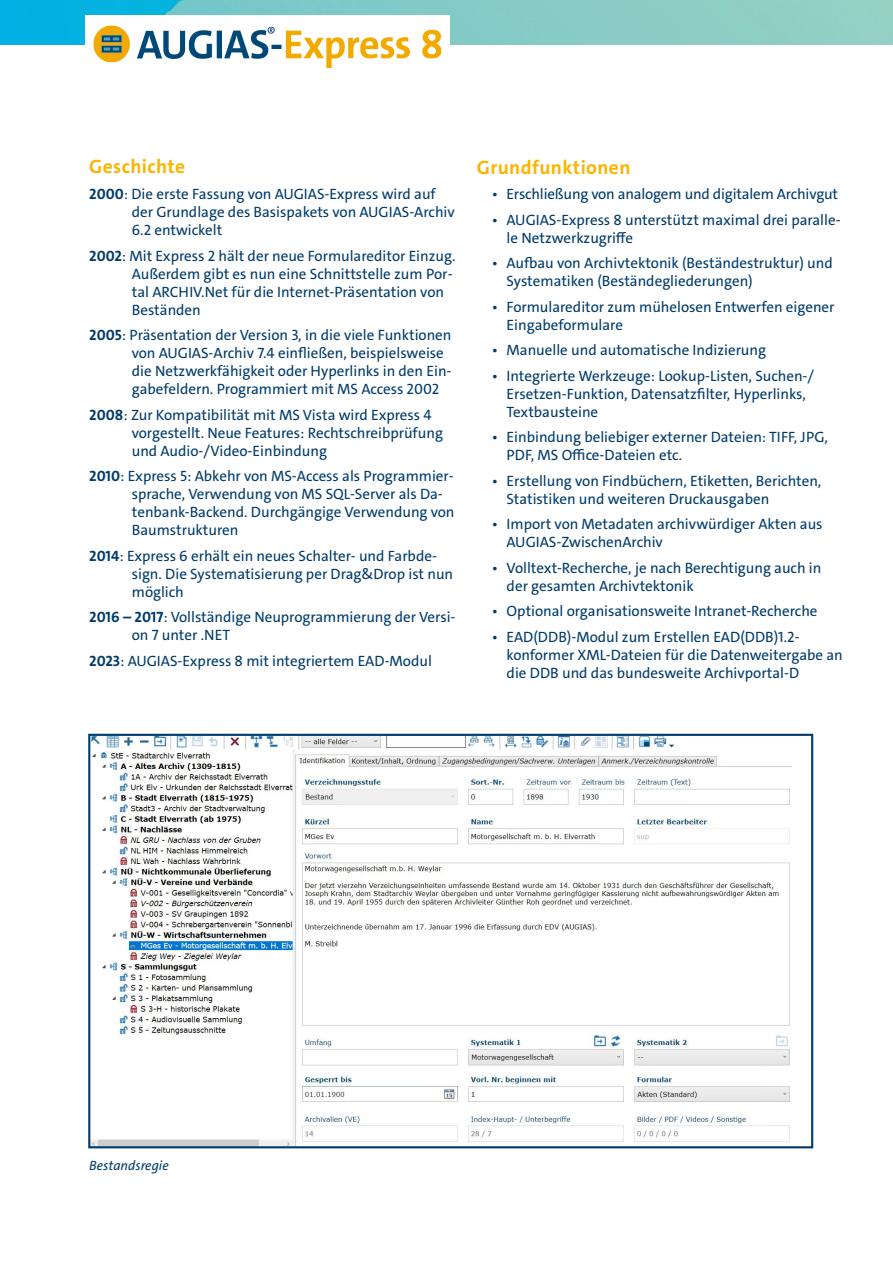
<style>
.page{position:relative;width:893px;height:1263px;background:#fff}
.page>*{position:absolute;margin:0;border:0;box-sizing:border-box;transform-origin:0 0}
.t1{font:700 19.5px "The Sans C4 s";letter-spacing:.02em;color:#fab500}
.t2{font:15px/18px "The Sans C4 s";color:#003b6a}
.t3{font:italic 13.5px "The Sans C4 s";letter-spacing:-.005em;color:#003b6a}
.s1{font-weight:700}
</style>
<div class="page">
<img style="left:0;top:0;width:893px;height:44px">
<div style="left:85px;top:16px;width:365px;height:65px;background:#fff"></div>
<img style="left:93px;top:25px;width:349px;height:44px">
<img style="left:91px;top:737px;width:700px;height:408px">
<div style="left:88px;top:734px;width:725px;height:414px;border:2px solid #003b6a"></div>
<h1 class="t1" style="left:89px;top:154px;width:98px">Geschichte</h1>
<p class="t2" style="left:132px;top:185px;width:324px;text-indent:-43px"><span class="s1">2000</span>: Die erste Fassung von AUGIAS-Express wird auf der Grundlage des Basispakets von AUGIAS-Archiv<br>6.2 entwickelt</p>
<p class="t2" style="left:132px;top:247px;width:325px;text-indent:-43px"><span class="s1">2002</span>: Mit Express 2 hält der neue Formulareditor Einzug.<br>Außerdem gibt es nun eine Schnittstelle zum Por&shy;tal ARCHIV.Net für die Internet-Präsentation von Beständen</p>
<p class="t2" style="left:132px;top:326px;width:321px;text-indent:-43px"><span class="s1">2005</span>: Präsentation der Version 3, in die viele Funktionen von AUGIAS-Archiv 7.4 einfließen, beispielsweise die Netzwerkfähigkeit oder Hyperlinks in den Ein&shy;gabefeldern. Programmiert mit MS Access 2002</p>
<p class="t2" style="left:132px;top:406px;width:313px;text-indent:-43px"><span class="s1">2008</span>: Zur Kompatibilität mit MS Vista wird Express 4 vorgestellt. Neue Features: Rechtschreibprüfung und Audio-/Video-Einbindung</p>
<p class="t2" style="left:132px;top:467px;width:324px;text-indent:-43px"><span class="s1">2010</span>: Express 5: Abkehr von MS-Access als Programmier&shy;sprache, Verwendung von MS SQL-Server als Da&shy;tenbank-Backend. Durchgängige Verwendung von Baumstrukturen</p>
<p class="t2" style="left:132px;top:547px;width:323px;text-indent:-43px"><span class="s1">2014</span>: Express 6 erhält ein neues Schalter- und Farbde&shy;sign. Die Systematisierung per Drag&amp;Drop ist nun möglich</p>
<p class="t2" style="left:132px;top:608px;width:325px;text-indent:-43px"><span class="s1">2016 – 2017</span>: Vollständige Neuprogrammierung der Versi&shy;on 7 unter .NET</p>
<p class="t2" style="left:89px;top:652px;width:344px"><span class="s1">2023</span>: AUGIAS-Express 8 mit integriertem EAD-Modul</p>
<h1 class="t1" style="left:477px;top:155px;width:155px">Grundfunktionen</h1>
<p class="t2" style="left:492px;top:185px;width:348px">• Erschließung von analogem und digitalem Archivgut</p>
<p class="t2" style="left:507px;top:211px;width:336px;text-indent:-15px">• AUGIAS-Express 8 unterstützt maximal drei paralle&shy;le Netzwerkzugriffe</p>
<p class="t2" style="left:507px;top:254px;width:328px;text-indent:-15px">• Aufbau von Archivtektonik (Beständestruktur) und<br>Systematiken (Beständegliederungen)</p>
<p class="t2" style="left:507px;top:298px;width:329px;text-indent:-15px">• Formulareditor zum mühelosen Entwerfen eigener<br>Eingabeformulare</p>
<p class="t2" style="left:492px;top:341px;width:276px">• Manuelle und automatische Indizierung</p>
<p class="t2" style="left:507px;top:367px;width:309px;text-indent:-15px">• Integrierte Werkzeuge: Lookup-Listen, Suchen-/<br>Ersetzen-Funktion, Datensatzfilter, Hyperlinks,<br>Textbausteine</p>
<p class="t2" style="left:507px;top:428px;width:323px;text-indent:-15px">• Einbindung beliebiger externer Dateien: TIFF, JPG,<br>PDF, MS Office-Dateien etc.</p>
<p class="t2" style="left:507px;top:472px;width:316px;text-indent:-15px">• Erstellung von Findbüchern, Etiketten, Berichten,<br>Statistiken und weiteren Druckausgaben</p>
<p class="t2" style="left:507px;top:515px;width:317px;text-indent:-15px">• Import von Metadaten archivwürdiger Akten aus<br>AUGIAS-ZwischenArchiv</p>
<p class="t2" style="left:507px;top:559px;width:316px;text-indent:-15px">• Volltext-Recherche, je nach Berechtigung auch in der gesamten Archivtektonik</p>
<p class="t2" style="left:492px;top:602px;width:327px">• Optional organisationsweite Intranet-Recherche</p>
<p class="t2" style="left:507px;top:628px;width:338px;text-indent:-15px">• EAD(DDB)-Modul zum Erstellen EAD(DDB)1.2- konformer XML-Dateien für die Datenweitergabe an die DDB und das bundesweite Archivportal-D</p>
<p class="t3" style="left:89px;top:1157px;width:81px">Bestandsregie</p>
</div>
